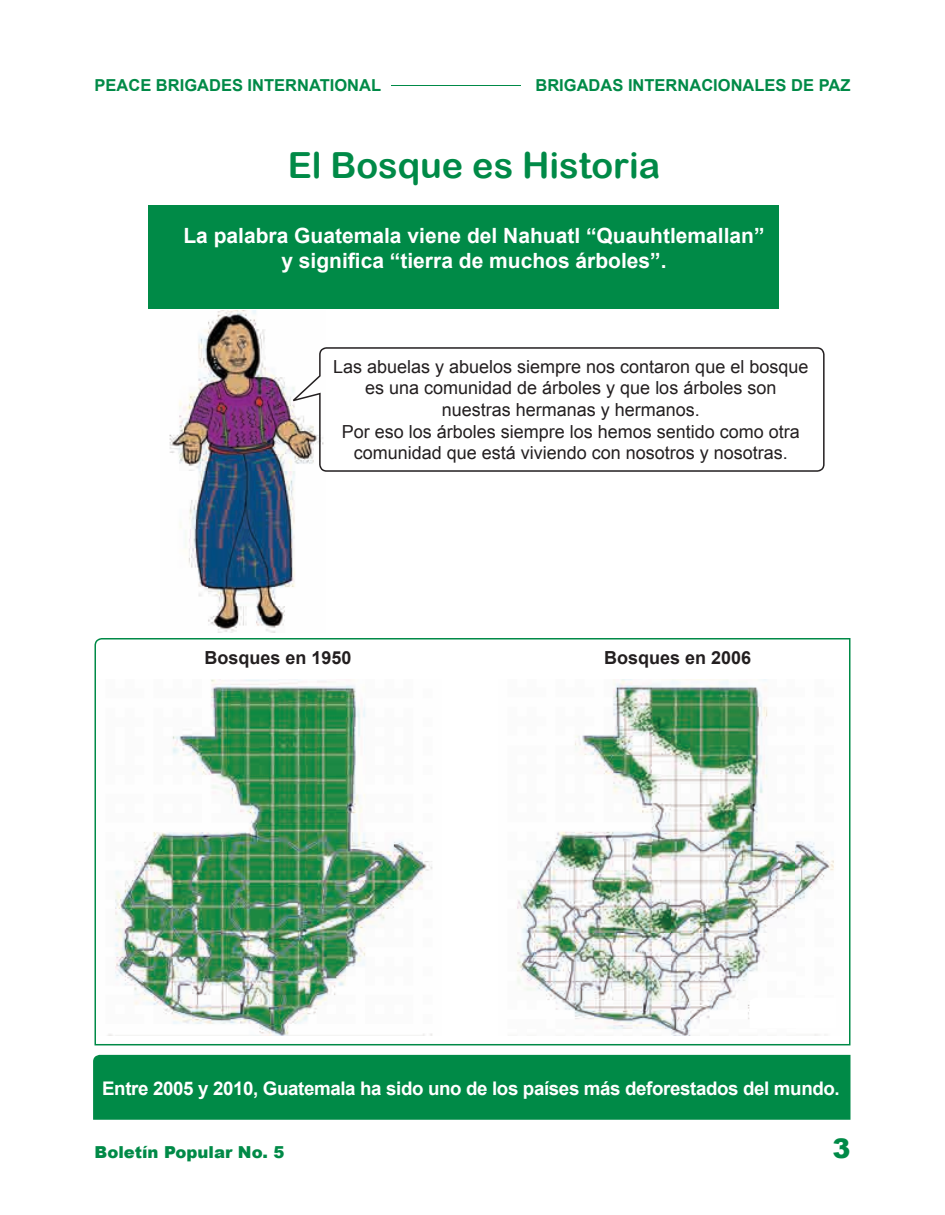
<style>
.page{position:relative;width:945px;height:1215px;background:#fff}
.page>*{position:absolute;margin:0;border:0;box-sizing:border-box;transform-origin:0 0}
.t1{font:36px "Arial Rounded MT Bold";color:#008a47}
.t2{font:900 27px "Arial";color:#008a47}
.t3{font:700 21px/25.2px "Arial";color:#fff;text-align:center}
.t4{font:700 18.75px "Arial";letter-spacing:-.02em;color:#fff}
.t5{font:18px/21.6px "Arial";color:#231f20;text-align:center}
.t6{font:700 18px "Arial";color:#231f20}
.t7{font:700 16.5px "Arial";color:#008a47}
.t8{font:900 16.5px "Arial";color:#008a47}
</style>
<div class="page">
<hr style="left:391px;top:85px;width:130px;height:1px;background:#008a47">
<div style="left:149px;top:205px;width:630px;height:104px;background:#008a47"></div>
<img style="left:169px;top:311px;width:126px;height:322px">
<img style="left:94px;top:638px;width:756px;height:407px">
<div style="left:93px;top:1055px;width:757px;height:65px;background:#008a47"></div>
<svg style="left:293px;top:347px;width:532px;height:125px"></svg>
<p class="t7" style="left:94px;top:74px;width:288px">PEACE BRIGADES INTERNATIONAL</p>
<p class="t7" style="left:535px;top:74px;width:317px">BRIGADAS INTERNACIONALES DE PAZ</p>
<h1 class="t1" style="left:288px;top:144px;width:374px">El Bosque es Historia</h1>
<p class="t3" style="left:183px;top:224px;width:583px">La palabra Guatemala viene del Nahuatl “Quauhtlemallan” y significa “tierra de muchos árboles”.</p>
<p class="t5" style="left:333px;top:356px;width:477px">Las abuelas y abuelos siempre nos contaron que el bosque es una comunidad de árboles y que los árboles son nuestras hermanas y hermanos.<br>Por eso los árboles siempre los hemos sentido como otra comunidad que está viviendo con nosotros y nosotras.</p>
<p class="t6" style="left:205px;top:646px;width:149px">Bosques en 1950</p>
<p class="t6" style="left:604px;top:646px;width:149px">Bosques en 2006</p>
<p class="t4" style="left:102px;top:1076px;width:739px">Entre 2005 y 2010, Guatemala ha sido uno de los países más deforestados del mundo.</p>
<p class="t8" style="left:94px;top:1140px;width:191px">Boletín Popular No. 5</p>
<h2 class="t2" style="left:832px;top:1129px;width:20px">3</h2>
</div>
